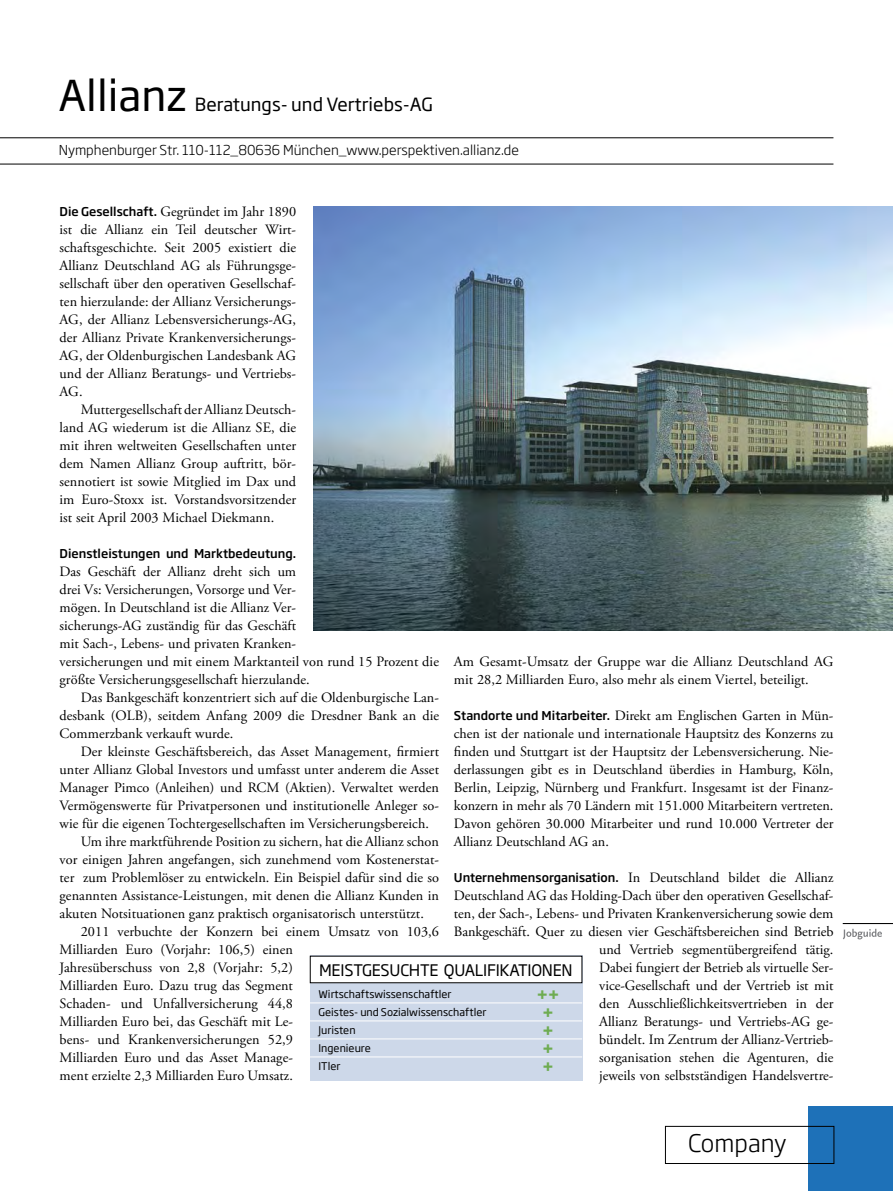
<style>
.page{position:relative;width:893px;height:1191px;background:#fff}
.page>*{position:absolute;margin:0;border:0;box-sizing:border-box;transform-origin:0 0}
.t1{font:42px "Soho Gothic Std";color:#000}
.t2{font:300 24px "Soho Gothic Std";color:#000}
.t3{font:18px "Soho Gothic Std";color:#000}
.t4{font:700 16.5px "Soho Gothic Std";color:#6eac51}
.t5{font:15.75px "Soho Gothic Std";letter-spacing:-.015em;color:#000}
.t6{font:14.25px/18px "Adobe Garamond Pro";letter-spacing:.005em;color:#000;text-align:justify}
.t7{font:300 13.5px "Soho Gothic Std";color:#000}
.t8{font:500 12px "Soho Gothic Std";color:#000}
.t9{font:10.5px "Soho Gothic Std";color:#000}
.s1{font-family:"Soho Gothic Std";font-weight:500;font-size:12px}
</style>
<div class="page">
<div style="left:808px;top:1106px;width:85px;height:85px;background:#1e71b8"></div>
<div style="left:665px;top:1126px;width:169px;height:37px;border:1px solid #000"></div>
<hr style="left:843px;top:923px;width:50px;height:1px;background:#000">
<svg style="left:843px;top:928px;width:39px;height:11px"></svg>
<hr style="left:0;top:137px;width:833px;height:1px;background:#000">
<hr style="left:0;top:164px;width:833px;height:1px;background:#000">
<div style="left:310px;top:956px;width:272px;height:125px;background:#cdd8e9"></div>
<hr style="left:310px;top:1002px;width:272px;height:1px;background:#fff">
<hr style="left:310px;top:1020px;width:272px;height:1px;background:#fff">
<hr style="left:310px;top:1038px;width:272px;height:1px;background:#fff">
<hr style="left:310px;top:1056px;width:272px;height:1px;background:#fff">
<div style="left:310px;top:956px;width:272px;height:26px;background:#fff"></div>
<img style="left:313px;top:207px;width:580px;height:424px">
<h1 class="t1" style="left:58px;top:69px;width:130px">Allianz</h1>
<p class="t3" style="left:195px;top:93px;width:239px">Beratungs- und Vertriebs-AG</p>
<p class="t7" style="left:59px;top:142px;width:462px">Nymphenburger Str. 110-112_80636 München_www.perspektiven.allianz.de</p>
<p class="t6" style="left:60px;top:203px;width:238px"><span class="s1">Die Gesellschaft.</span> Gegründet im Jahr 1890 ist die Allianz ein Teil deutscher Wirt&shy;schaftsgeschichte. Seit 2005 existiert die Allianz Deutschland AG als Führungsge&shy;sellschaft über den operativen Gesellschaf&shy;ten hierzulande: der Allianz Versicherungs-AG, der Allianz Lebensversicherungs-AG, der Allianz Private Krankenversicherungs-AG, der Oldenburgischen Landesbank AG und der Allianz Beratungs- und Vertriebs-AG.</p>
<p class="t6" style="left:60px;top:401px;width:238px;text-indent:21px">Muttergesellschaft der Allianz Deutsch&shy;land AG wiederum ist die Allianz SE, die mit ihren weltweiten Gesellschaften unter dem Namen Allianz Group auftritt, bör&shy;sennotiert ist sowie Mitglied im Dax und im Euro-Stoxx ist. Vorstandsvorsitzender ist seit April 2003 Michael Diekmann.</p>
<p class="t8" style="left:60px;top:546px;width:238px">Dienstleistungen und Marktbedeutung.</p>
<p class="t6" style="left:60px;top:563px;width:381px;text-align:left">Das Geschäft der Allianz dreht sich um<br>drei Vs: Versicherungen, Vorsorge und Ver-<br>mögen. In Deutschland ist die Allianz Ver-<br>sicherungs-AG zuständig für das Geschäft<br>mit Sach-, Lebens- und privaten Kranken-<br>versicherungen und mit einem Marktanteil von rund 15 Prozent die größte Versicherungsgesellschaft hierzulande.</p>
<p class="t6" style="left:60px;top:689px;width:381px;text-indent:21px">Das Bankgeschäft konzentriert sich auf die Oldenburgische Lan&shy;desbank (OLB), seitdem Anfang 2009 die Dresdner Bank an die Commerzbank verkauft wurde.</p>
<p class="t6" style="left:81px;top:743px;width:360px">Der kleinste Geschäftsbereich, das Asset Management, firmiert</p>
<p class="t6" style="left:60px;top:761px;width:381px">unter Allianz Global Investors und umfasst unter anderem die Asset</p>
<p class="t6" style="left:60px;top:779px;width:381px">Manager Pimco (Anleihen) und RCM (Aktien). Verwaltet werden</p>
<p class="t6" style="left:60px;top:797px;width:381px">Vermögenswerte für Privatpersonen und institutionelle Anleger so-</p>
<p class="t6" style="left:60px;top:815px;width:371px">wie für die eigenen Tochtergesellschaften im Versicherungsbereich.</p>
<p class="t6" style="left:81px;top:833px;width:360px">Um ihre marktführende Position zu sichern, hat die Allianz schon</p>
<p class="t6" style="left:60px;top:851px;width:381px">vor einigen Jahren angefangen, sich zunehmend vom Kostenerstat-</p>
<p class="t6" style="left:60px;top:869px;width:381px">ter zum Problemlöser zu entwickeln. Ein Beispiel dafür sind die so</p>
<p class="t6" style="left:60px;top:887px;width:381px">genannten Assistance-Leistungen, mit denen die Allianz Kunden in</p>
<p class="t6" style="left:60px;top:905px;width:366px">akuten Notsituationen ganz praktisch organisatorisch unterstützt.</p>
<p class="t6" style="left:81px;top:923px;width:360px">2011 verbuchte der Konzern bei einem Umsatz von 103,6</p>
<p class="t6" style="left:60px;top:941px;width:235px">Milliarden Euro (Vorjahr: 106,5) einen</p>
<p class="t6" style="left:60px;top:959px;width:235px">Jahresüberschuss von 2,8 (Vorjahr: 5,2)</p>
<p class="t6" style="left:60px;top:977px;width:235px">Milliarden Euro. Dazu trug das Segment</p>
<p class="t6" style="left:60px;top:995px;width:235px">Schaden- und Unfallversicherung 44,8</p>
<p class="t6" style="left:60px;top:1013px;width:235px">Milliarden Euro bei, das Geschäft mit Le-</p>
<p class="t6" style="left:60px;top:1031px;width:235px">bens- und Krankenversicherungen 52,9</p>
<p class="t6" style="left:60px;top:1049px;width:235px">Milliarden Euro und das Asset Manage-</p>
<p class="t6" style="left:60px;top:1067px;width:235px">ment erzielte 2,3 Milliarden Euro Umsatz.</p>
<p class="t6" style="left:454px;top:653px;width:381px">Am Gesamt-Umsatz der Gruppe war die Allianz Deutschland AG mit 28,2 Milliarden Euro, also mehr als einem Viertel, beteiligt.</p>
<p class="t6" style="left:454px;top:707px;width:381px"><span class="s1">Standorte und Mitarbeiter.</span> Direkt am Englischen Garten in Mün&shy;chen ist der nationale und internationale Hauptsitz des Konzerns zu finden und Stuttgart ist der Hauptsitz der Lebensversicherung. Nie&shy;derlassungen gibt es in Deutschland überdies in Hamburg, Köln, Berlin, Leipzig, Nürnberg und Frankfurt. Insgesamt ist der Finanz&shy;konzern in mehr als 70 Ländern mit 151.000 Mitarbeitern vertreten.<br>Davon gehören 30.000 Mitarbeiter und rund 10.000 Vertreter der Allianz Deutschland AG an.</p>
<p class="t6" style="left:454px;top:869px;width:381px;text-align:right"><span class="s1">Unternehmensorganisation.</span> In Deutschland bildet die Allianz Deutschland AG das Holding-Dach über den operativen Gesellschaf&shy;ten, der Sach-, Lebens- und Privaten Krankenversicherung sowie dem Bankgeschäft. Quer zu diesen vier Geschäftsbereichen sind Betrieb und Vertrieb segmentübergreifend tätig.<br>Dabei fungiert der Betrieb als virtuelle Ser-<br>vice-Gesellschaft und der Vertrieb ist mit<br>den Ausschließlichkeitsvertrieben in der<br>Allianz Beratungs- und Vertriebs-AG ge-<br>bündelt. Im Zentrum der Allianz-Vertrieb-<br>sorganisation stehen die Agenturen, die<br>jeweils von selbstständigen Handelsvertre-</p>
<p class="t5" style="left:319px;top:960px;width:255px">MEISTGESUCHTE QUALIFIKATIONEN</p>
<p class="t9" style="left:319px;top:987px;width:134px">Wirtschaftswissenschaftler</p>
<p class="t4" style="left:537px;top:984px;width:24px">++</p>
<p class="t9" style="left:319px;top:1005px;width:169px">Geistes- und Sozialwissenschaftler</p>
<p class="t4" style="left:543px;top:1002px;width:13px">+</p>
<p class="t9" style="left:319px;top:1023px;width:39px">Juristen</p>
<p class="t4" style="left:543px;top:1020px;width:13px">+</p>
<p class="t9" style="left:319px;top:1041px;width:54px">Ingenieure</p>
<p class="t4" style="left:543px;top:1038px;width:13px">+</p>
<p class="t9" style="left:319px;top:1059px;width:23px">ITler</p>
<p class="t4" style="left:543px;top:1056px;width:13px">+</p>
<h2 class="t2" style="left:688px;top:1128px;width:100px">Company</h2>
</div>
